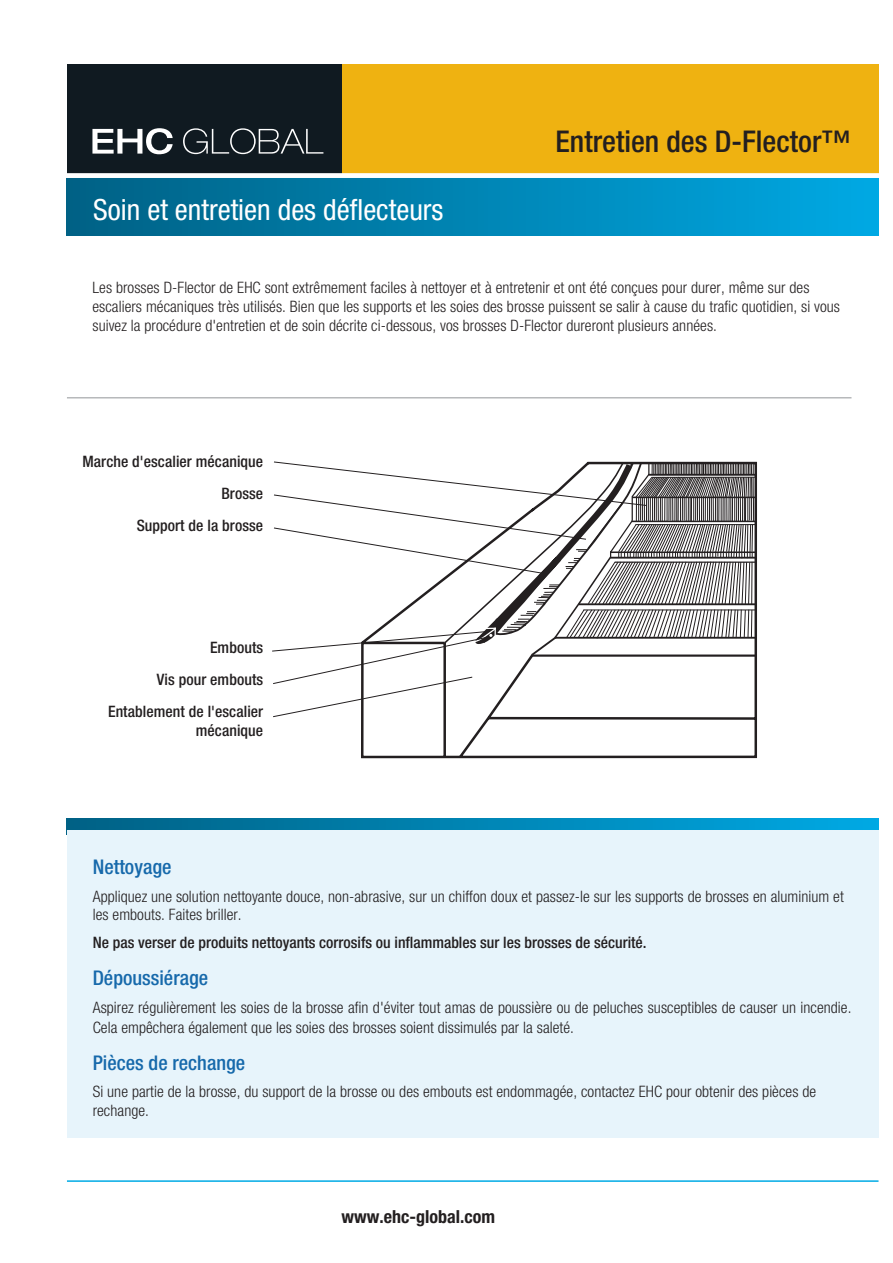
<style>
.page{position:relative;width:893px;height:1263px;background:#fff}
.page>*{position:absolute;margin:0;border:0;box-sizing:border-box;transform-origin:0 0}
.t1{font:500 condensed 30px "Helvetica Neue";color:#231f20}
.t2{font:condensed 29.25px "Helvetica Neue";color:#fff}
.t3{font:500 condensed 20.25px "Helvetica Neue";color:#1669ab}
.t4{font:700 condensed 18px "Helvetica Neue";color:#231f20}
.t5{font:300 condensed 15.75px/18.8px "Helvetica Neue";letter-spacing:.005em;color:#231f20}
.t6{font:500 condensed 15.75px/18.8px "Helvetica Neue";letter-spacing:.005em;color:#231f20;text-align:right}
</style>
<div class="page">
<hr style="left:67px;top:1180px;width:811px;height:2px;background:#00aae5">
<div style="left:67px;top:177px;width:811px;height:58px;background:linear-gradient(to right,#006184,#00a9e3)"></div>
<div style="left:257px;top:64px;width:621px;height:110px;background:#efb211"></div>
<div style="left:67px;top:64px;width:275px;height:110px;background:#101a21"></div>
<svg style="left:92px;top:128px;width:81px;height:26px"></svg>
<svg style="left:183px;top:128px;width:140px;height:26px"></svg>
<svg style="left:67px;top:819px;width:811px;height:11px"></svg>
<div style="left:67px;top:830px;width:811px;height:308px;background:#e7f4fb"></div>
<hr style="left:67px;top:397px;width:784px;height:1px;background:#939598">
<div style="left:0;top:173px;width:893px;height:5px;background:#fff"></div>
<svg style="left:361px;top:462px;width:396px;height:296px"></svg>
<hr style="left:532px;top:654px;width:224px;height:3px;background:#231f20">
<hr style="left:555px;top:637px;width:201px;height:2px;background:#231f20">
<hr style="left:579px;top:603px;width:177px;height:2px;background:#231f20">
<hr style="left:610px;top:557px;width:146px;height:2px;background:#231f20">
<hr style="left:610px;top:551px;width:146px;height:2px;background:#231f20">
<hr style="left:632px;top:521px;width:124px;height:1px;background:#231f20">
<hr style="left:632px;top:497px;width:124px;height:1px;background:#231f20">
<hr style="left:649px;top:474px;width:107px;height:2px;background:#231f20">
<hr style="left:584px;top:609px;width:171px;height:1px;background:#231f20">
<hr style="left:615px;top:561px;width:141px;height:2px;background:#231f20">
<hr style="left:636px;top:524px;width:120px;height:1px;background:#231f20">
<hr style="left:652px;top:477px;width:104px;height:1px;background:#231f20">
<svg style="left:272px;top:461px;width:482px;height:256px"></svg>
<p class="t2" style="left:93px;top:193px;width:352px">Soin et entretien des déflecteurs</p>
<p class="t1" style="left:555px;top:124px;width:298px">Entretien des D-Flector™</p>
<p class="t5" style="left:92px;top:278px;width:749px">Les brosses D-Flector de EHC sont extrêmement faciles à nettoyer et à entretenir et ont été conçues pour durer, même sur des escaliers mécaniques très utilisés. Bien que les supports et les soies des brosse puissent se salir à cause du trafic quotidien, si vous suivez la procédure d'entretien et de soin décrite ci-dessous, vos brosses D-Flector dureront plusieurs années.</p>
<p class="t6" style="left:82px;top:452px;width:182px">Marche d'escalier mécanique</p>
<p class="t6" style="left:221px;top:484px;width:43px">Brosse</p>
<p class="t6" style="left:137px;top:516px;width:128px">Support de la brosse</p>
<p class="t6" style="left:210px;top:637px;width:55px">Embouts</p>
<p class="t6" style="left:157px;top:670px;width:108px">Vis pour embouts</p>
<p class="t6" style="left:108px;top:702px;width:157px">Entablement de l'escalier mécanique</p>
<p class="t3" style="left:93px;top:854px;width:80px">Nettoyage</p>
<p class="t5" style="left:93px;top:886px;width:753px">Appliquez une solution nettoyante douce, non-abrasive, sur un chiffon doux et passez-le sur les supports de brosses en aluminium et les embouts. Faites briller.</p>
<p class="t6" style="left:93px;top:933px;width:555px">Ne pas verser de produits nettoyants corrosifs ou inflammables sur les brosses de sécurité.</p>
<p class="t3" style="left:93px;top:965px;width:117px">Dépoussiérage</p>
<p class="t5" style="left:93px;top:997px;width:760px;line-height:20.2px">Aspirez régulièrement les soies de la brosse afin d'éviter tout amas de poussière ou de peluches susceptibles de causer un incendie.<br>Cela empêchera également que les soies des brosses soient dissimulés par la saleté.</p>
<p class="t3" style="left:93px;top:1050px;width:154px">Pièces de rechange</p>
<p class="t5" style="left:93px;top:1082px;width:725px">Si une partie de la brosse, du support de la brosse ou des embouts est endommagée, contactez EHC pour obtenir des pièces de rechange.</p>
<p class="t4" style="left:341px;top:1206px;width:155px">www.ehc-global.com</p>
</div>
